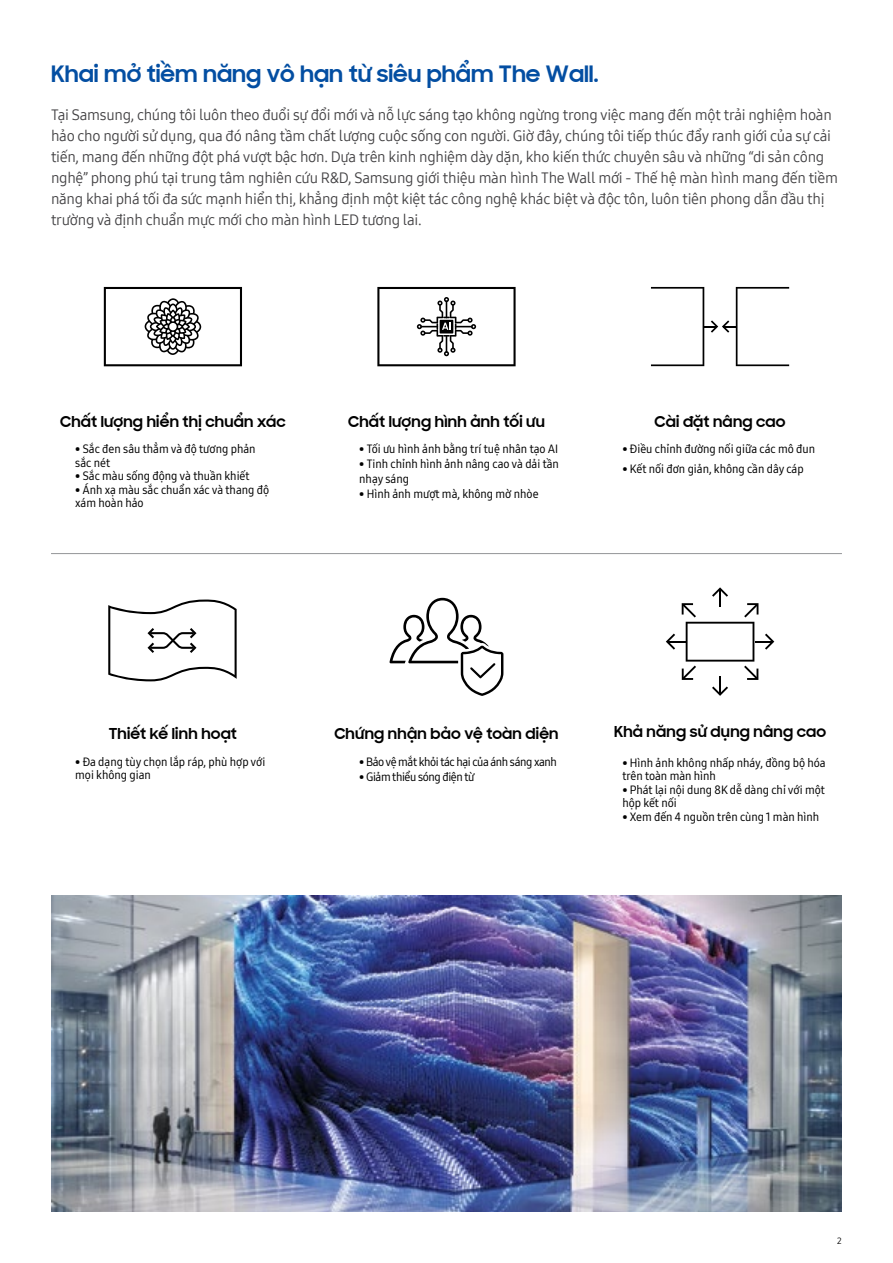
<style>
.page{position:relative;width:893px;height:1263px;background:#fff}
.page>*{position:absolute;margin:0;border:0;box-sizing:border-box;transform-origin:0 0}
.t1{font:700 22.5px "i Ciel Samsung Sharp Sans";color:#034ea2}
.t2{font:15px/21px "Samsung One 400";letter-spacing:-.02em;color:#414042}
.t3{font:700 15px "i Ciel Samsung Sharp Sans";letter-spacing:.015em;color:#000}
.t4{font:12px/13.5px "Samsung One 500 C";color:#000}
.t5{font:12px "Samsung One 500 C";letter-spacing:-.03em;color:#000}
.t6{font:9px "Samsung One 400";color:#000}
</style>
<div class="page">
<img style="left:51px;top:895px;width:791px;height:317px">
<svg style="left:651px;top:287px;width:138px;height:79px"></svg>
<hr style="left:51px;top:553px;width:791px;height:1px;background:#939598">
<svg style="left:666px;top:587px;width:108px;height:109px"></svg>
<svg style="left:108px;top:599px;width:129px;height:82px"></svg>
<svg style="left:104px;top:287px;width:138px;height:79px"></svg>
<svg style="left:377px;top:287px;width:139px;height:79px"></svg>
<svg style="left:389px;top:598px;width:114px;height:98px"></svg>
<h1 class="t1" style="left:51px;top:57px;width:549px">Khai mở tiềm năng vô hạn từ siêu phẩm The Wall.</h1>
<p class="t2" style="left:51px;top:104px;width:788px">Tại Samsung, chúng tôi luôn theo đuổi sự đổi mới và nỗ lực sáng tạo không ngừng trong việc mang đến một trải nghiệm hoàn hảo cho người sử dụng, qua đó nâng tầm chất lượng cuộc sống con người. Giờ đây, chúng tôi tiếp thúc đẩy ranh giới của sự cải tiến, mang đến những đột phá vượt bậc hơn. Dựa trên kinh nghiệm dày dặn, kho kiến thức chuyên sâu và những “di sản công nghệ” phong phú tại trung tâm nghiên cứu R&amp;D, Samsung giới thiệu màn hình The Wall mới - Thế hệ màn hình mang đến tiềm năng khai phá tối đa sức mạnh hiển thị, khẳng định một kiệt tác công nghệ khác biệt và độc tôn, luôn tiên phong dẫn đầu thị trường và định chuẩn mực mới cho màn hình LED tương lai.</p>
<p class="t3" style="left:60px;top:410px;width:227px">Chất lượng hiển thị chuẩn xác</p>
<p class="t3" style="left:348px;top:410px;width:198px">Chất lượng hình ảnh tối ưu</p>
<p class="t3" style="left:654px;top:410px;width:133px">Cài đặt nâng cao</p>
<p class="t4" style="left:75px;top:442px;width:182px">• Sắc đen sâu thẳm và độ tương phản sắc nét</p>
<p class="t4" style="left:75px;top:469px;width:176px">• Sắc màu sống động và thuần khiết</p>
<p class="t4" style="left:75px;top:483px;width:195px">• Ánh xạ màu sắc chuẩn xác và thang độ xám hoàn hảo</p>
<p class="t4" style="left:359px;top:442px;width:200px">• Tối ưu hình ảnh bằng trí tuệ nhân tạo AI</p>
<p class="t4" style="left:359px;top:456px;width:201px;line-height:15px">• Tinh chỉnh hình ảnh nâng cao và dải tần nhạy sáng</p>
<p class="t4" style="left:359px;top:487px;width:181px">• Hình ảnh mượt mà, không mờ nhòe</p>
<p class="t4" style="left:622px;top:442px;width:194px">• Điều chỉnh đường nối giữa các mô đun</p>
<p class="t4" style="left:622px;top:462px;width:183px">• Kết nối đơn giản, không cần dây cáp</p>
<p class="t3" style="left:109px;top:722px;width:129px">Thiết kế linh hoạt</p>
<p class="t3" style="left:334px;top:722px;width:226px">Chứng nhận bảo vệ toàn diện</p>
<p class="t3" style="left:614px;top:719px;width:214px">Khả năng sử dụng nâng cao</p>
<p class="t4" style="left:622px;top:756px;width:205px">• Hình ảnh không nhấp nháy, đồng bộ hóa trên toàn màn hình</p>
<p class="t4" style="left:622px;top:783px;width:204px">• Phát lại nội dung 8K dễ dàng chỉ với một hộp kết nối</p>
<p class="t4" style="left:622px;top:810px;width:198px">• Xem đến 4 nguồn trên cùng 1 màn hình</p>
<p class="t4" style="left:75px;top:755px;width:192px">• Đa dạng tùy chọn lắp ráp, phù hợp với mọi không gian</p>
<p class="t5" style="left:359px;top:753px;width:199px">• Bảo vệ mắt khỏi tác hại của ánh sáng xanh</p>
<p class="t5" style="left:359px;top:768px;width:117px">• Giảm thiểu sóng điện từ</p>
<p class="t6" style="left:837px;top:1235px;width:6px">2</p>
</div>
